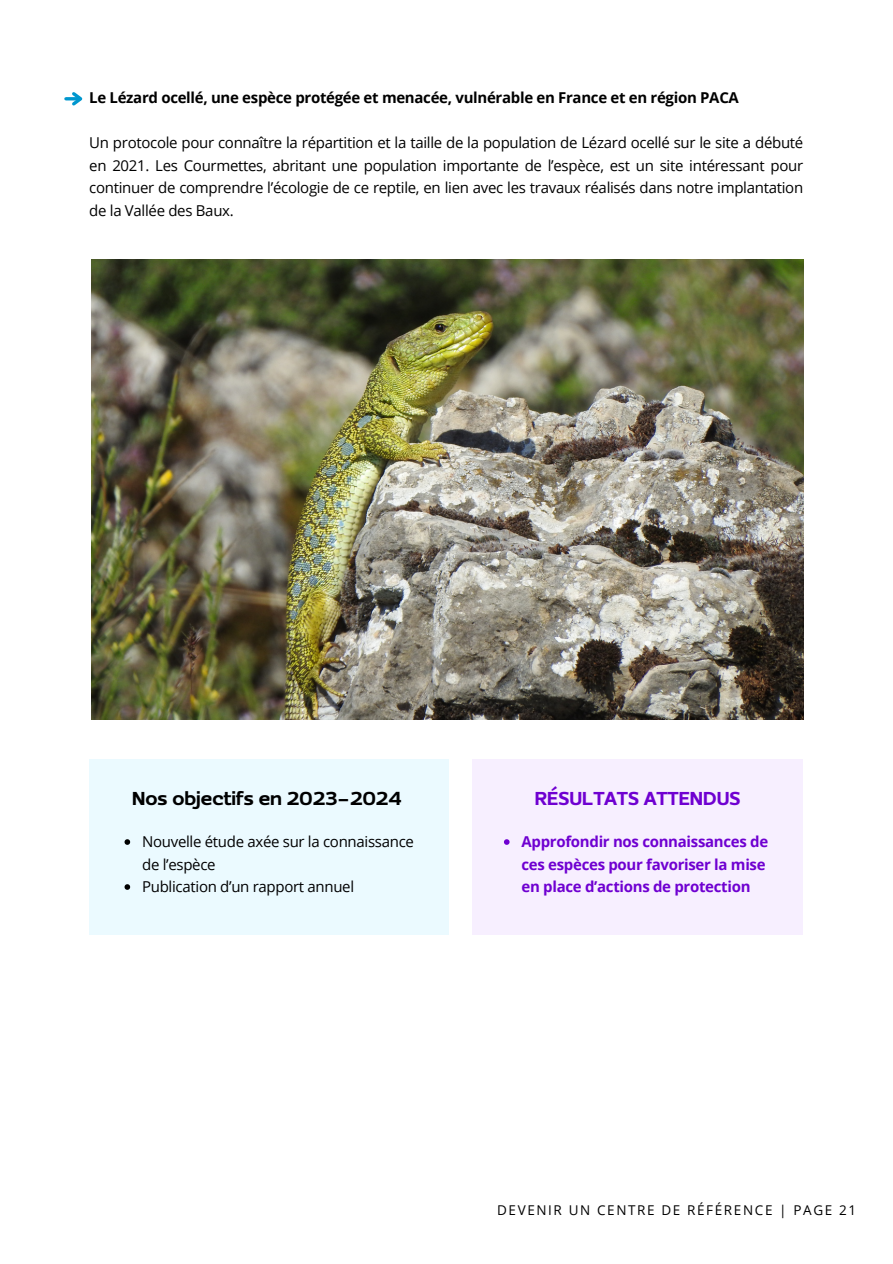
<style>
.page{position:relative;width:893px;height:1264px;background:#fff}
.page>*{position:absolute;margin:0;border:0;box-sizing:border-box;transform-origin:0 0}
.t1{font:900 19.5px "Ezzo";color:#000}
.t2{font:900 19.5px "Ezzo";color:#6f00d1}
.t3{font:15px/22.5px "Open Sans";letter-spacing:-.02em;color:#000;text-align:justify}
.t4{font:700 15px/22.5px "Open Sans";letter-spacing:-.02em;color:#6f00d1}
.t5{font:700 15px "Open Sans";letter-spacing:-.02em;color:#000}
.t6{font:13.5px "Open Sans";letter-spacing:.12em;color:#000}
</style>
<div class="page">
<hr style="left:66px;top:97px;width:14px;height:3px;background:#0097ce">
<svg style="left:69px;top:92px;width:14px;height:14px"></svg>
<div style="left:89px;top:759px;width:359px;height:176px;background:#ebfaff"></div>
<div style="left:472px;top:759px;width:330px;height:176px;background:#f7efff"></div>
<img style="left:91px;top:259px;width:712px;height:460px">
<svg style="left:124px;top:839px;width:6px;height:5px"></svg>
<svg style="left:124px;top:884px;width:6px;height:5px"></svg>
<svg style="left:504px;top:839px;width:5px;height:5px"></svg>
<p class="t5" style="left:89px;top:87px;width:651px">Le Lézard ocellé, une espèce protégée et menacée, vulnérable en France et en région PACA</p>
<p class="t3" style="left:89px;top:131px;width:715px">Un protocole pour connaître la répartition et la taille de la population de Lézard ocellé sur le site a débuté en 2021. Les Courmettes, abritant une population importante de l’espèce, est un site intéressant pour continuer de comprendre l’écologie de ce reptile, en lien avec les travaux réalisés dans notre implantation de la Vallée des Baux.</p>
<h1 class="t1" style="left:132px;top:790px;width:271px">Nos objectifs en 2023-2024</h1>
<h1 class="t2" style="left:534px;top:790px;width:207px">RÉSULTATS ATTENDUS</h1>
<p class="t4" style="left:521px;top:830px;width:248px">Approfondir nos connaissances de ces espèces pour favoriser la mise en place d’actions de protection</p>
<p class="t3" style="left:142px;top:830px;width:273px;text-align:left">Nouvelle étude axée sur la connaissance de l’espèce<br>Publication d’un rapport annuel</p>
<p class="t6" style="left:497px;top:1200px;width:360px">DEVENIR UN CENTRE DE RÉFÉRENCE | PAGE 21</p>
</div>
